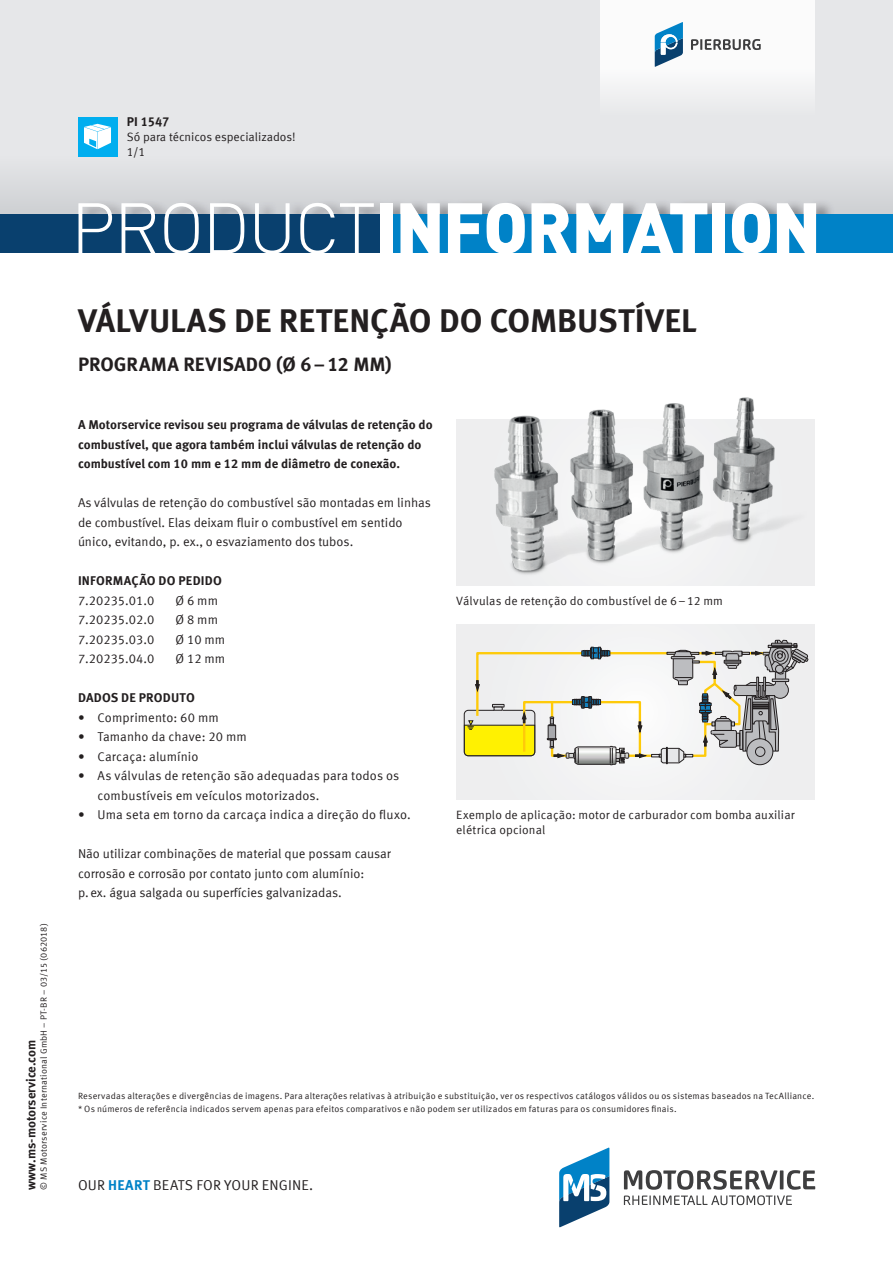
<style>
.page{position:relative;width:893px;height:1263px;background:#fff}
.page>*{position:absolute;margin:0;border:0;box-sizing:border-box;transform-origin:0 0}
.t1{font:900 70.5px "DIN Pro";letter-spacing:-.025em;color:#fff}
.t2{font:700 33px "Meta Offc Pro";color:#231f20}
.t3{font:700 19.5px "Meta Offc Pro";color:#231f20}
.t4{font:14.25px "Meta Offc Pro Norm";letter-spacing:.01em;color:#231f20}
.t5{font:12.75px/19.5px "Meta Offc Pro Norm";color:#231f20}
.t6{font:700 12.75px/19.5px "Meta Offc Pro";color:#231f20}
.t7{font:12px/14.7px "Meta Offc Pro Norm";letter-spacing:.01em;color:#231f20}
.t8{font:9px "Meta Offc Pro Norm";letter-spacing:.025em;color:#231f20}
.s1{font-weight:300}
.s2{font-family:"Meta Offc Pro";font-weight:700;color:#0082c7}
</style>
<div class="page">
<div style="left:0;top:0;width:893px;height:224px;background:#e6e7e9"></div>
<div style="left:0;top:156px;width:893px;height:58px;background:#dcdee0"></div>
<div style="left:80px;top:198px;width:756px;height:16px;background:#231f20;opacity:.4"></div>
<div style="left:78px;top:117px;width:39px;height:39px;background:#00aeef"></div>
<svg style="left:84px;top:124px;width:27px;height:25px"></svg>
<div style="left:0;top:214px;width:893px;height:39px;background:#09406e"></div>
<div style="left:386px;top:214px;width:507px;height:39px;background:#0082c7"></div>
<div style="left:600px;top:0;width:215px;height:117px;background:linear-gradient(to bottom,#fff,#edeeef)"></div>
<svg style="left:691px;top:39px;width:70px;height:11px"></svg>
<svg style="left:655px;top:22px;width:28px;height:45px"></svg>
<svg style="left:559px;top:1147px;width:50px;height:80px"></svg>
<svg style="left:624px;top:1170px;width:191px;height:35px"></svg>
<img style="left:456px;top:397px;width:359px;height:188px">
<div style="left:456px;top:624px;width:359px;height:176px;background:#eff0f1"></div>
<svg style="left:464px;top:640px;width:344px;height:125px"></svg>
<p class="t8" style="left:37px;top:1189px;width:268px;rotate:-90deg">© MS Motorservice International GmbH – PT-BR – 03/15 (062018)</p>
<p class="t6" style="left:21px;top:1189px;width:151px;rotate:-90deg">www.ms-motorservice.com</p>
<p class="t6" style="left:127px;top:111px;width:44px">PI 1547</p>
<p class="t7" style="left:127px;top:129px;width:170px">Só para técnicos especializados!</p>
<p class="t7" style="left:127px;top:144px;width:20px">1/1</p>
<h1 class="t1" style="left:71px;top:172px;width:752px"><span class="s1">PRODUCT</span>INFORMATION</h1>
<h2 class="t2" style="left:78px;top:294px;width:620px">VÁLVULAS DE RETENÇÃO DO COMBUSTÍVEL</h2>
<h3 class="t3" style="left:78px;top:348px;width:315px">PROGRAMA REVISADO (Ø 6–12 MM)</h3>
<p class="t6" style="left:78px;top:414px;width:356px">A Motorservice revisou seu programa de válvulas de retenção do combustível, que agora também inclui válvulas de retenção do combustível com 10 mm e 12 mm de diâmetro de conexão.</p>
<p class="t5" style="left:78px;top:492px;width:354px">As válvulas de retenção do combustível são montadas em linhas de combustível. Elas deixam fluir o combustível em sentido único, evitando, p. ex., o esvaziamento dos tubos.</p>
<p class="t6" style="left:78px;top:570px;width:145px">INFORMAÇÃO DO PEDIDO</p>
<p class="t5" style="left:78px;top:589px;width:78px">7.20235.01.0</p>
<p class="t5" style="left:175px;top:589px;width:44px">Ø 6 mm</p>
<p class="t5" style="left:78px;top:609px;width:78px">7.20235.02.0</p>
<p class="t5" style="left:175px;top:609px;width:44px">Ø 8 mm</p>
<p class="t5" style="left:78px;top:628px;width:78px">7.20235.03.0</p>
<p class="t5" style="left:175px;top:628px;width:51px">Ø 10 mm</p>
<p class="t5" style="left:78px;top:648px;width:78px">7.20235.04.0</p>
<p class="t5" style="left:175px;top:648px;width:51px">Ø 12 mm</p>
<p class="t6" style="left:78px;top:687px;width:118px">DADOS DE PRODUTO</p>
<p class="t5" style="left:78px;top:706px;width:142px">• Comprimento: 60 mm</p>
<p class="t5" style="left:78px;top:726px;width:170px">• Tamanho da chave: 20 mm</p>
<p class="t5" style="left:78px;top:745px;width:122px">• Carcaça: alumínio</p>
<p class="t5" style="left:97px;top:765px;width:303px;text-indent:-19px">• As válvulas de retenção são adequadas para todos os combustíveis em veículos motorizados.</p>
<p class="t5" style="left:78px;top:804px;width:334px">• Uma seta em torno da carcaça indica a direção do fluxo.</p>
<p class="t5" style="left:78px;top:843px;width:315px">Não utilizar combinações de material que possam causar corrosão e corrosão por contato junto com alumínio: p.ex. água salgada ou superfícies galvanizadas.</p>
<p class="t7" style="left:456px;top:592px;width:268px">Válvulas de retenção do combustível de 6–12 mm</p>
<p class="t7" style="left:456px;top:807px;width:340px">Exemplo de aplicação: motor de carburador com bomba auxiliar elétrica opcional</p>
<p class="t8" style="left:78px;top:1089px;width:738px">Reservadas alterações e divergências de imagens. Para alterações relativas à atribuição e substituição, ver os respectivos catálogos válidos ou os sistemas baseados na TecAlliance.</p>
<p class="t8" style="left:78px;top:1102px;width:600px">* Os números de referência indicados servem apenas para efeitos comparativos e não podem ser utilizados em faturas para os consumidores finais.</p>
<p class="t4" style="left:78px;top:1174px;width:237px">OUR <span class="s2">HEART</span> BEATS FOR YOUR ENGINE.</p>
</div>
